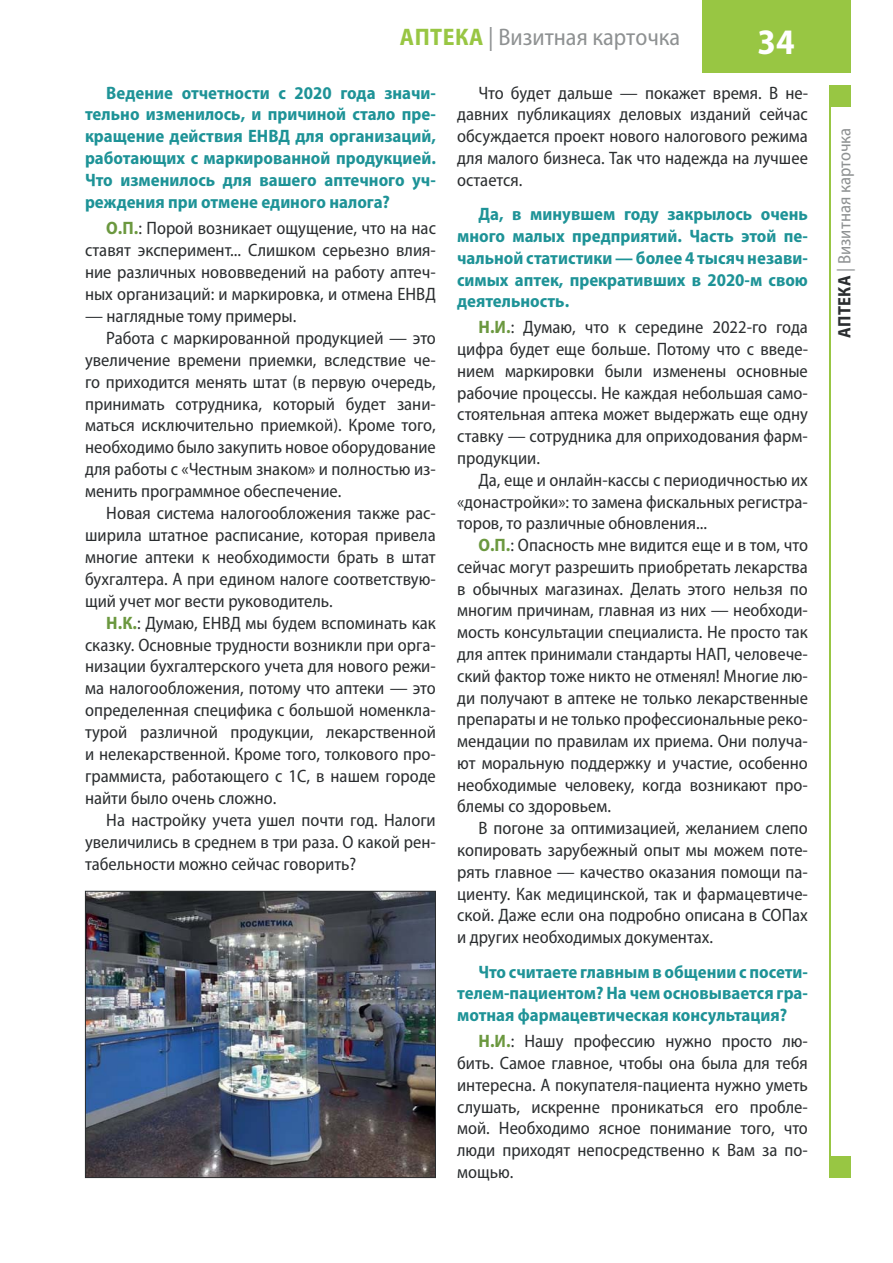
<style>
.page{position:relative;width:893px;height:1263px;background:#fff}
.page>*{position:absolute;margin:0;border:0;box-sizing:border-box;transform-origin:0 0}
.t1{font:700 semi-condensed 36px "Myriad Pro";color:#fff}
.t2{font:semi-condensed 24px "Myriad Pro";color:#8e9192}
.t3{font:semi-condensed 18px/21.8px "Myriad Pro";color:#2b2e30;text-align:justify}
.t4{font:700 semi-condensed 18px/21.8px "Myriad Pro";color:#1e9397;text-align:justify}
.t5{font:semi-condensed 18px "Myriad Pro";color:#8e9192}
.s1{font-weight:700;color:#98c643}
.s2{font-weight:700;color:#6b983f}
.s3{font-weight:700;color:#2b2e30}
</style>
<div class="page">
<div style="left:702px;top:0;width:148px;height:72px;background:#98c643"></div>
<hr style="left:829px;top:85px;width:1px;height:1093px;background:#98c643">
<div style="left:829px;top:85px;width:21px;height:21px;background:#98c643"></div>
<div style="left:829px;top:1157px;width:21px;height:21px;background:#98c643"></div>
<img style="left:87px;top:893px;width:347px;height:283px">
<div style="left:85px;top:891px;width:351px;height:287px;border:1px solid #2b2e30"></div>
<h2 class="t2" style="left:400px;top:28px;width:282px"><span class="s1">АПТЕКА</span> | Визитная карточка</h2>
<h1 class="t1" style="left:757px;top:21px;width:39px">34</h1>
<p class="t4" style="left:85px;top:81px;width:352px;text-indent:21px">Ведение отчетности с 2020 года значи&shy;тельно изменилось, и причиной стало пре&shy;кращение действия ЕНВД для организаций, работающих с маркированной продукцией.<br>Что изменилось для вашего аптечного уч&shy;реждения при отмене единого налога?</p>
<p class="t3" style="left:85px;top:219px;width:352px;text-indent:21px"><span class="s2">О.П.</span>: Порой возникает ощущение, что на нас ставят эксперимент... Слишком серьезно влия&shy;ние различных нововведений на работу аптеч&shy;ных организаций: и маркировка, и отмена ЕНВД</p>
<p class="t3" style="left:85px;top:307px;width:213px">— наглядные тому примеры.</p>
<p class="t3" style="left:106px;top:329px;width:331px">Работа с маркированной продукцией — это</p>
<p class="t3" style="left:85px;top:351px;width:352px">увеличение времени приемки, вследствие че-</p>
<p class="t3" style="left:85px;top:373px;width:352px">го приходится менять штат (в первую очередь,</p>
<p class="t3" style="left:85px;top:394px;width:352px">принимать сотрудника, который будет зани-</p>
<p class="t3" style="left:85px;top:416px;width:352px">маться исключительно приемкой). Кроме того,</p>
<p class="t3" style="left:85px;top:438px;width:352px">необходимо было закупить новое оборудование</p>
<p class="t3" style="left:85px;top:460px;width:352px">для работы с «Честным знаком» и полностью из-</p>
<p class="t3" style="left:85px;top:482px;width:258px">менить программное обеспечение.</p>
<p class="t3" style="left:106px;top:504px;width:331px">Новая система налогообложения также рас-</p>
<p class="t3" style="left:85px;top:526px;width:352px">ширила штатное расписание, которая привела</p>
<p class="t3" style="left:85px;top:548px;width:352px">многие аптеки к необходимости брать в штат</p>
<p class="t3" style="left:85px;top:570px;width:352px">бухгалтера. А при едином налоге соответствую-</p>
<p class="t3" style="left:85px;top:592px;width:249px">щий учет мог вести руководитель.</p>
<p class="t3" style="left:106px;top:613px;width:331px"><span class="s2">Н.К.</span>: Думаю, ЕНВД мы будем вспоминать как</p>
<p class="t3" style="left:85px;top:635px;width:352px">сказку. Основные трудности возникли при орга-</p>
<p class="t3" style="left:85px;top:657px;width:352px">низации бухгалтерского учета для нового режи-</p>
<p class="t3" style="left:85px;top:679px;width:352px">ма налогообложения, потому что аптеки — это</p>
<p class="t3" style="left:85px;top:701px;width:352px">определенная специфика с большой номенкла-</p>
<p class="t3" style="left:85px;top:723px;width:352px">турой различной продукции, лекарственной</p>
<p class="t3" style="left:85px;top:745px;width:352px">и нелекарственной. Кроме того, толкового про-</p>
<p class="t3" style="left:85px;top:767px;width:352px">граммиста, работающего с 1С, в нашем городе</p>
<p class="t3" style="left:85px;top:789px;width:193px">найти было очень сложно.</p>
<p class="t3" style="left:106px;top:811px;width:331px">На настройку учета ушел почти год. Налоги</p>
<p class="t3" style="left:85px;top:833px;width:352px">увеличились в среднем в три раза. О какой рен-</p>
<p class="t3" style="left:85px;top:854px;width:273px">табельности можно сейчас говорить?</p>
<p class="t3" style="left:457px;top:83px;width:352px;text-indent:21px">Что будет дальше — покажет время. В не&shy;давних публикациях деловых изданий сейчас обсуждается проект нового налогового режима для малого бизнеса. Так что надежда на лучшее остается.</p>
<p class="t4" style="left:457px;top:203px;width:352px;text-indent:21px">Да, в минувшем году закрылось очень много малых предприятий. Часть этой пе&shy;чальной статистики — более 4 тысяч незави&shy;симых аптек, прекративших в 2020-м свою деятельность.</p>
<p class="t3" style="left:457px;top:318px;width:352px;text-indent:21px"><span class="s2">Н.И.</span>: Думаю, что к середине 2022-го года цифра будет еще больше. Потому что с введе&shy;нием маркировки были изменены основные рабочие процессы. Не каждая небольшая само&shy;стоятельная аптека может выдержать еще одну ставку — сотрудника для оприходования фарм&shy;продукции.</p>
<p class="t3" style="left:457px;top:471px;width:352px;text-indent:21px">Да, еще и онлайн-кассы с периодичностью их «донастройки»: то замена фискальных регистра&shy;торов, то различные обновления...</p>
<p class="t3" style="left:457px;top:536px;width:352px;text-indent:21px"><span class="s2">О.П.</span>: Опасность мне видится еще и в том, что сейчас могут разрешить приобретать лекарства в обычных магазинах. Делать этого нельзя по многим причинам, главная из них — необходи&shy;мость консультации специалиста. Не просто так для аптек принимали стандарты НАП, человече&shy;ский фактор тоже никто не отменял! Многие лю&shy;ди получают в аптеке не только лекарственные препараты и не только профессиональные реко&shy;мендации по правилам их приема. Они получа&shy;ют моральную поддержку и участие, особенно необходимые человеку, когда возникают про&shy;блемы со здоровьем.</p>
<p class="t3" style="left:457px;top:819px;width:352px;text-indent:21px">В погоне за оптимизацией, желанием слепо копировать зарубежный опыт мы можем поте&shy;рять главное — качество оказания помощи па&shy;циенту. Как медицинской, так и фармацевтиче&shy;ской. Даже если она подробно описана в СОПах и других необходимых документах.</p>
<p class="t4" style="left:457px;top:960px;width:352px;text-indent:21px">Что считаете главным в общении с посети&shy;телем-пациентом? На чем основывается гра&shy;мотная фармацевтическая консультация?</p>
<p class="t3" style="left:457px;top:1032px;width:352px;text-indent:21px"><span class="s2">Н.И.</span>: Нашу профессию нужно просто лю&shy;бить. Самое главное, чтобы она была для тебя интересна. А покупателя-пациента нужно уметь слушать, искренне проникаться его пробле&shy;мой. Необходимо ясное понимание того, что люди приходят непосредственно к Вам за по&shy;мощью.</p>
<p class="t5" style="left:838px;top:338px;width:212px;rotate:-90deg"><span class="s3">АПТЕКА</span> | Визитная карточка</p>
</div>
